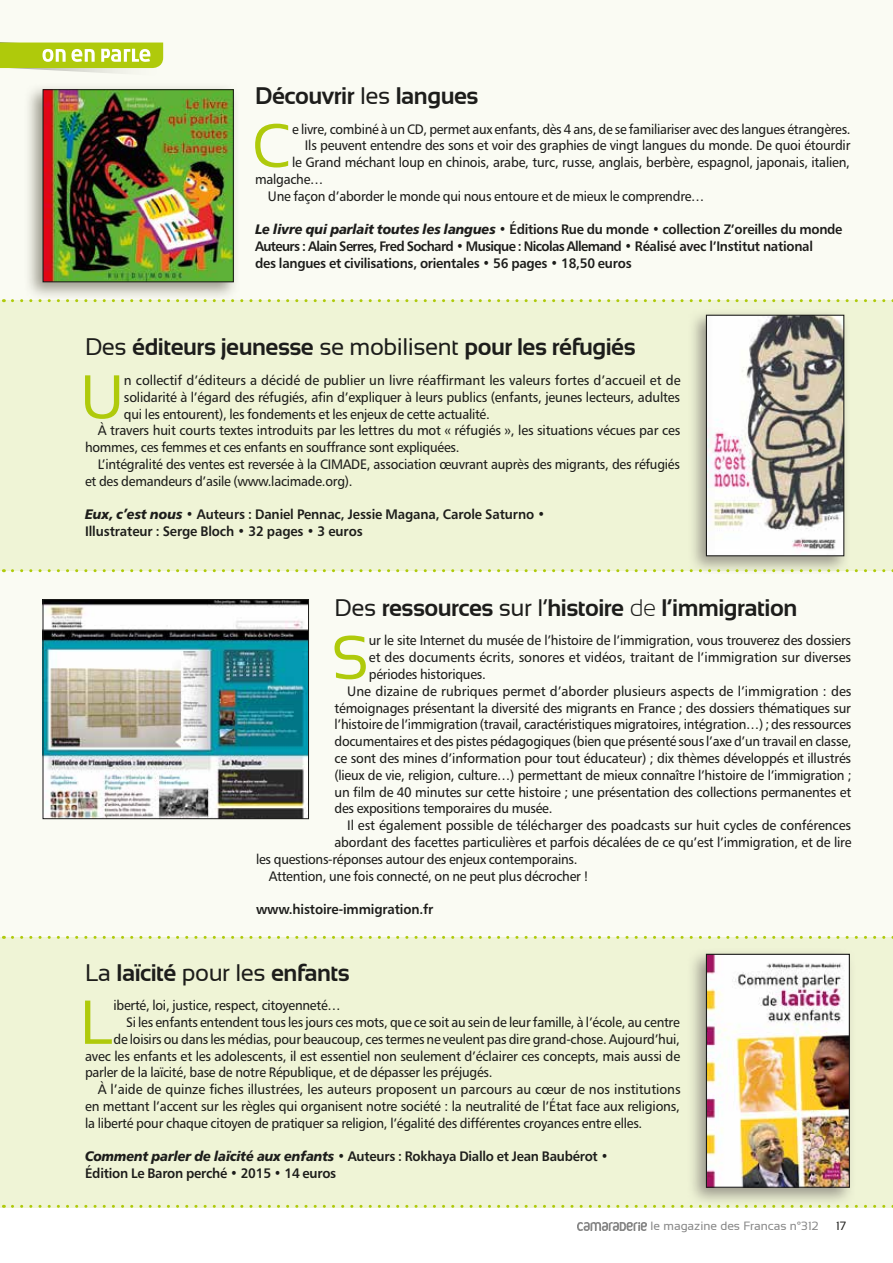
<style>
.page{position:relative;width:893px;height:1263px;background:#fff}
.page>*{position:absolute;margin:0;border:0;box-sizing:border-box;transform-origin:0 0}
.t1{font:61.95px "Sansation";color:#afca0b;scale:.95 1}
.t2{font:700 24px "Sansation";letter-spacing:-.02em;color:#1d1d1b}
.t3{font:13.8px "Humanist 777 BT Roman B";letter-spacing:-.02em;color:#1d1d1b;scale:.95 1}
.t4{font:13.8px "Humanist 777 BT Roman B";letter-spacing:-.02em;color:#1d1d1b;scale:.96 1}
.t5{font:13.8px/16.8px "Humanist 777 BT Bold B";letter-spacing:-.02em;color:#1d1d1b;scale:.95 1}
.t6{font:13.8px "Humanist 777 BT Roman B";letter-spacing:-.02em;color:#1d1d1b}
.t7{font:13.8px "Humanist 777 BT Roman B";color:#1d1d1b}
.t8{font:12px "Sansation";color:#878787}
.t9{font:12px "Sansation";color:#1d1d1b}
.s1{font-weight:400}
.s2{font-family:"Humanist 777 BT Black Italic B"}
.s3{font-family:"Humanist 777 BT Black B"}
.s4{font-weight:300}
</style>
<div class="page">
<div style="left:0;top:0;width:893px;height:1199px;background:#fafbf3"></div>
<div style="left:0;top:301px;width:893px;height:270px;background:#eff4d6"></div>
<div style="left:0;top:938px;width:893px;height:270px;background:#eff4d6"></div>
<img style="left:577px;top:1223px;width:69px;height:7px">
<svg style="left:0;top:42px;width:163px;height:31px"></svg>
<svg style="left:691px;top:313px;width:157px;height:260px"></svg>
<img style="left:708px;top:317px;width:134px;height:237px">
<div style="left:706px;top:315px;width:138px;height:241px;border:1px solid #1d1d1b"></div>
<svg style="left:28px;top:87px;width:208px;height:209px"></svg>
<img style="left:45px;top:91px;width:187px;height:189px">
<div style="left:43px;top:89px;width:191px;height:193px;border:1px solid #1d1d1b"></div>
<img style="left:45px;top:601px;width:262px;height:216px">
<div style="left:43px;top:599px;width:266px;height:220px;border:1px solid #1d1d1b"></div>
<svg style="left:691px;top:953px;width:160px;height:252px"></svg>
<img style="left:708px;top:956px;width:140px;height:230px">
<div style="left:706px;top:954px;width:144px;height:234px;border:1px solid #1d1d1b"></div>
<svg style="left:12px;top:299px;width:881px;height:3px"></svg>
<svg style="left:12px;top:569px;width:881px;height:3px"></svg>
<svg style="left:12px;top:936px;width:881px;height:3px"></svg>
<svg style="left:12px;top:1205px;width:881px;height:3px"></svg>
<h2 class="t2" style="left:255px;top:82px;width:225px">Découvrir <span class="s1">les</span> langues</h2>
<h1 class="t1" style="left:252px;top:111px;width:43px">C</h1>
<p class="t3" style="left:292px;top:120px;width:589px">e livre, combiné à un CD, permet aux enfants, dès 4 ans, de se familiariser avec des langues étrangères.</p>
<p class="t3" style="left:305px;top:137px;width:576px">Ils peuvent entendre des sons et voir des graphies de vingt langues du monde. De quoi étourdir</p>
<p class="t4" style="left:292px;top:154px;width:583px">le Grand méchant loup en chinois, arabe, turc, russe, anglais, berbère, espagnol, japonais, italien,</p>
<p class="t3" style="left:255px;top:171px;width:73px">malgache…</p>
<p class="t3" style="left:268px;top:187px;width:461px">Une façon d’aborder le monde qui nous entoure et de mieux le comprendre…</p>
<p class="t5" style="left:255px;top:221px;width:620px"><span class="s2">Le livre qui parlait toutes les langues</span> <span class="s3">•</span> Éditions Rue du monde <span class="s3">•</span> collection Z’oreilles du monde<br>Auteurs : Alain Serres, Fred Sochard <span class="s3">•</span> Musique : Nicolas Allemand • Réalisé avec l’Institut national<br>des langues et civilisations, orientales <span class="s3">•</span> 56 pages <span class="s3">•</span> 18,50 euros</p>
<h2 class="t2" style="left:85px;top:334px;width:552px"><span class="s1">Des</span> éditeurs jeunesse <span class="s1">se mobilisent</span> pour les réfugiés</h2>
<h1 class="t1" style="left:80px;top:362px;width:47px">U</h1>
<p class="t6" style="left:124px;top:372px;width:558px">n collectif d’éditeurs a décidé de publier un livre réaffirmant les valeurs fortes d’accueil et de</p>
<p class="t4" style="left:124px;top:388px;width:581px">solidarité à l’égard des réfugiés, afin d’expliquer à leurs publics (enfants, jeunes lecteurs, adultes</p>
<p class="t3" style="left:124px;top:405px;width:387px">qui les entourent), les fondements et les enjeux de cette actualité.</p>
<p class="t4" style="left:98px;top:422px;width:608px">À travers huit courts textes introduits par les lettres du mot « réfugiés », les situations vécues par ces</p>
<p class="t3" style="left:85px;top:439px;width:396px">hommes, ces femmes et ces enfants en souffrance sont expliquées.</p>
<p class="t3" style="left:98px;top:456px;width:614px">L’intégralité des ventes est reversée à la CIMADE, association œuvrant auprès des migrants, des réfugiés</p>
<p class="t3" style="left:85px;top:472px;width:283px">et des demandeurs d’asile (www.lacimade.org).</p>
<p class="t5" style="left:85px;top:506px;width:486px"><span class="s2">Eux, c’est nous</span> <span class="s3">•</span> Auteurs : Daniel Pennac, Jessie Magana, Carole Saturno <span class="s3">•<br></span>Illustrateur : Serge Bloch • 32 pages <span class="s3">•</span> 3 euros</p>
<h2 class="t2" style="left:334px;top:594px;width:464px"><span class="s1">Des</span> ressources <span class="s1">sur l’</span>histoire <span class="s4">de</span> l’immigration</h2>
<h1 class="t1" style="left:332px;top:623px;width:41px">S</h1>
<p class="t3" style="left:369px;top:632px;width:509px">ur le site Internet du musée de l’histoire de l’immigration, vous trouverez des dossiers</p>
<p class="t6" style="left:369px;top:649px;width:484px">et des documents écrits, sonores et vidéos, traitant de l’immigration sur diverses</p>
<p class="t3" style="left:369px;top:666px;width:125px">périodes historiques.</p>
<p class="t7" style="left:347px;top:682px;width:506px">Une dizaine de rubriques permet d’aborder plusieurs aspects de l’immigration : des</p>
<p class="t4" style="left:334px;top:699px;width:540px">témoignages présentant la diversité des migrants en France ; des dossiers thématiques sur</p>
<p class="t3" style="left:334px;top:716px;width:546px">l’histoire de l’immigration (travail, caractéristiques migratoires, intégration…) ; des ressources</p>
<p class="t3" style="left:334px;top:733px;width:546px">documentaires et des pistes pédagogiques (bien que présenté sous l’axe d’un travail en classe,</p>
<p class="t4" style="left:334px;top:750px;width:540px">ce sont des mines d’information pour tout éducateur) ; dix thèmes développés et illustrés</p>
<p class="t3" style="left:334px;top:766px;width:546px">(lieux de vie, religion, culture…) permettant de mieux connaître l’histoire de l’immigration ;</p>
<p class="t4" style="left:334px;top:783px;width:540px">un film de 40 minutes sur cette histoire ; une présentation des collections permanentes et</p>
<p class="t3" style="left:334px;top:800px;width:231px">des expositions temporaires du musée.</p>
<p class="t6" style="left:347px;top:817px;width:505px">Il est également possible de télécharger des poadcasts sur huit cycles de conférences</p>
<p class="t3" style="left:334px;top:834px;width:546px">abordant des facettes particulières et parfois décalées de ce qu’est l’immigration, et de lire</p>
<p class="t3" style="left:256px;top:850px;width:340px">les questions-réponses autour des enjeux contemporains.</p>
<p class="t3" style="left:269px;top:867px;width:338px">Attention, une fois connecté, on ne peut plus décrocher !</p>
<p class="t5" style="left:256px;top:901px;width:188px">www.histoire-immigration.fr</p>
<h2 class="t2" style="left:85px;top:959px;width:266px"><span class="s1">La</span> laïcité <span class="s1">pour les</span> enfants</h2>
<h1 class="t1" style="left:80px;top:988px;width:36px">L</h1>
<p class="t3" style="left:113px;top:997px;width:241px">iberté, loi, justice, respect, citoyenneté…</p>
<p class="t3" style="left:126px;top:1014px;width:584px">Si les enfants entendent tous les jours ces mots, que ce soit au sein de leur famille, à l’école, au centre</p>
<p class="t3" style="left:113px;top:1030px;width:598px">de loisirs ou dans les médias, pour beaucoup, ces termes ne veulent pas dire grand-chose. Aujourd’hui,</p>
<p class="t6" style="left:85px;top:1047px;width:597px">avec les enfants et les adolescents, il est essentiel non seulement d’éclairer ces concepts, mais aussi de</p>
<p class="t3" style="left:85px;top:1064px;width:430px">parler de la laïcité, base de notre République, et de dépasser les préjugés.</p>
<p class="t6" style="left:98px;top:1081px;width:584px">À l’aide de quinze fiches illustrées, les auteurs proposent un parcours au cœur de nos institutions</p>
<p class="t4" style="left:85px;top:1098px;width:621px">en mettant l’accent sur les règles qui organisent notre société : la neutralité de l’État face aux religions,</p>
<p class="t3" style="left:85px;top:1114px;width:588px">la liberté pour chaque citoyen de pratiquer sa religion, l’égalité des différentes croyances entre elles.</p>
<p class="t5" style="left:85px;top:1148px;width:552px"><span class="s2">Comment parler de laïcité aux enfants</span> <span class="s3">•</span> Auteurs : Rokhaya Diallo et Jean Baubérot •<br>Édition Le Baron perché • 2015 • 14 euros</p>
<p class="t8" style="left:651px;top:1219px;width:169px">le magazine des Francas n°312</p>
<p class="t9" style="left:836px;top:1219px;width:12px">17</p>
</div>
